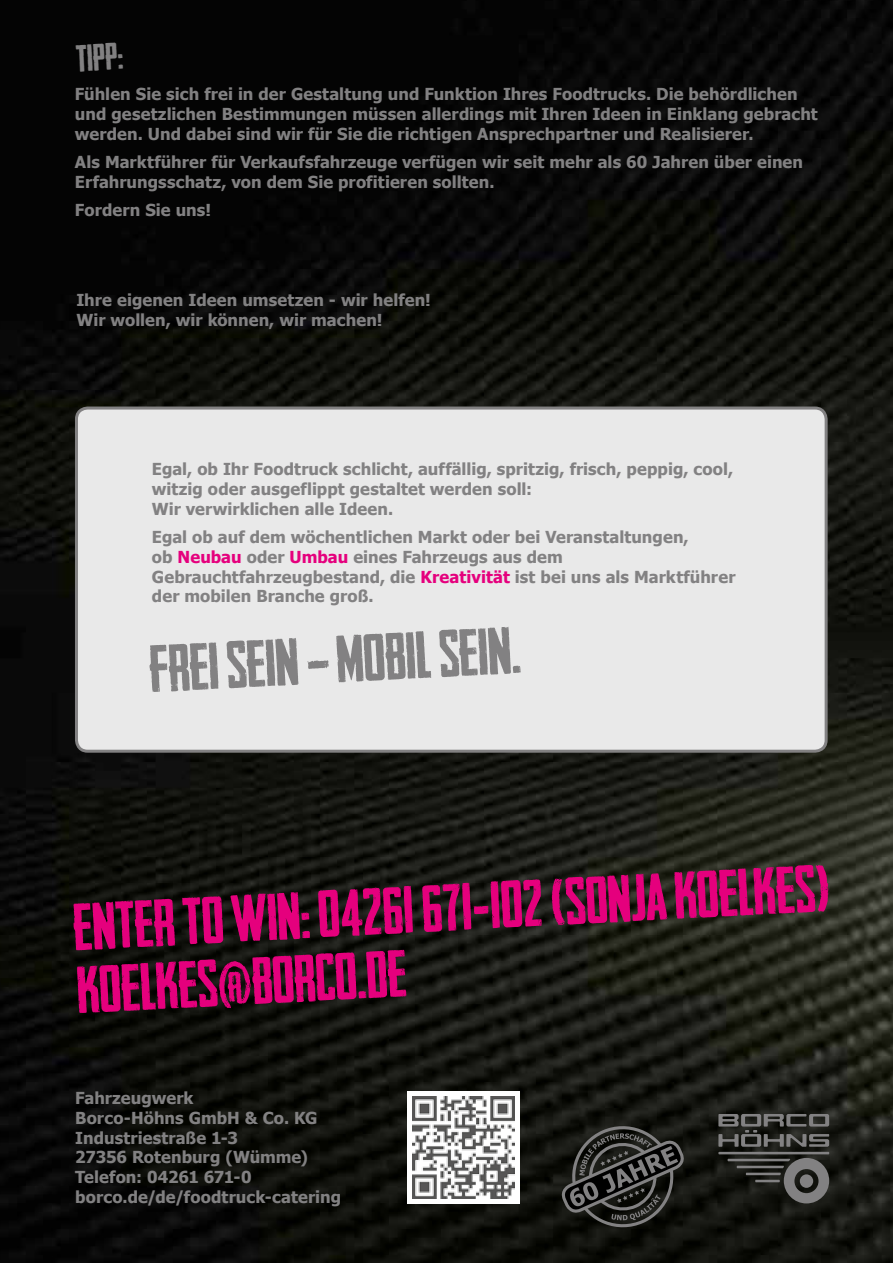
<style>
.page{position:relative;width:893px;height:1263px;background:#fff}
.page>*{position:absolute;margin:0;border:0;box-sizing:border-box;transform-origin:0 0}
.t1{font:63px/63px "Headliner No.45";color:#e5007d}
.t2{font:63px "Headliner No.45";color:#828182}
.t3{font:36px "Headliner No.45";color:#828182}
.t4{font:700 16.5px/19.8px "Tahoma";letter-spacing:.005em;color:#828182}
.s1{color:#e5007d}
</style>
<div class="page">
<img style="left:0;top:0;width:893px;height:1263px">
<div style="left:76px;top:408px;width:750px;height:343px;background:#e9e9e9;border-radius:11px"></div>
<div style="left:75px;top:406px;width:753px;height:347px;border:3px solid #828182;border-radius:11px"></div>
<hr style="left:718px;top:1152px;width:111px;height:2px;background:#828182">
<svg style="left:728px;top:1158px;width:101px;height:45px;background:#3d3e3b"></svg>
<hr style="left:755px;top:1180px;width:25px;height:2px;background:#828182">
<svg style="left:718px;top:1114px;width:111px;height:33px;background:#454543"></svg>
<svg style="left:560px;top:1117px;width:125px;height:115px;background:#2b2c29"></svg>
<div style="left:407px;top:1091px;width:113px;height:112px;background:#fff"></div>
<img style="left:412px;top:1097px;width:102px;height:102px">
<h2 class="t3" style="left:75px;top:37px;width:49px;rotate:-3deg">Tipp:</h2>
<p class="t4" style="left:75px;top:83px;width:744px">Fühlen Sie sich frei in der Gestaltung und Funktion Ihres Foodtrucks. Die behördlichen und gesetzlichen Bestimmungen müssen allerdings mit Ihren Ideen in Einklang gebracht werden. Und dabei sind wir für Sie die richtigen Ansprechpartner und Realisierer.</p>
<p class="t4" style="left:75px;top:151px;width:730px">Als Marktführer für Verkaufsfahrzeuge verfügen wir seit mehr als 60 Jahren über einen<br>Erfahrungsschatz, von dem Sie profitieren sollten.</p>
<p class="t4" style="left:75px;top:199px;width:138px">Fordern Sie uns!</p>
<p class="t4" style="left:77px;top:289px;width:356px">Ihre eigenen Ideen umsetzen - wir helfen!<br>Wir wollen, wir können, wir machen!</p>
<p class="t4" style="left:152px;top:458px;width:583px">Egal, ob Ihr Foodtruck schlicht, auffällig, spritzig, frisch, peppig, cool, witzig oder ausgeflippt gestaltet werden soll:<br>Wir verwirklichen alle Ideen.</p>
<p class="t4" style="left:152px;top:526px;width:585px">Egal ob auf dem wöchentlichen Markt oder bei Veranstaltungen,<br>ob <span class="s1">Neubau</span> oder <span class="s1">Umbau</span> eines Fahrzeugs aus dem Gebrauchtfahrzeugbestand, die <span class="s1">Kreativität</span> ist bei uns als Marktführer der mobilen Branche groß.</p>
<h1 class="t2" style="left:148px;top:631px;width:373px;rotate:-3deg">Frei sein – mobil sein.</h1>
<h1 class="t1" style="left:72px;top:896px;width:758px;rotate:-3deg">Enter to win: 04261 671-102 (Sonja Koelkes) koelkes@borco.de</h1>
<p class="t4" style="left:75px;top:1087px;width:267px">Fahrzeugwerk<br>Borco-Höhns GmbH &amp; Co. KG<br>Industriestraße 1-3<br>27356 Rotenburg (Wümme)<br>Telefon: 04261 671-0 borco.de/de/foodtruck-catering</p>
</div>
